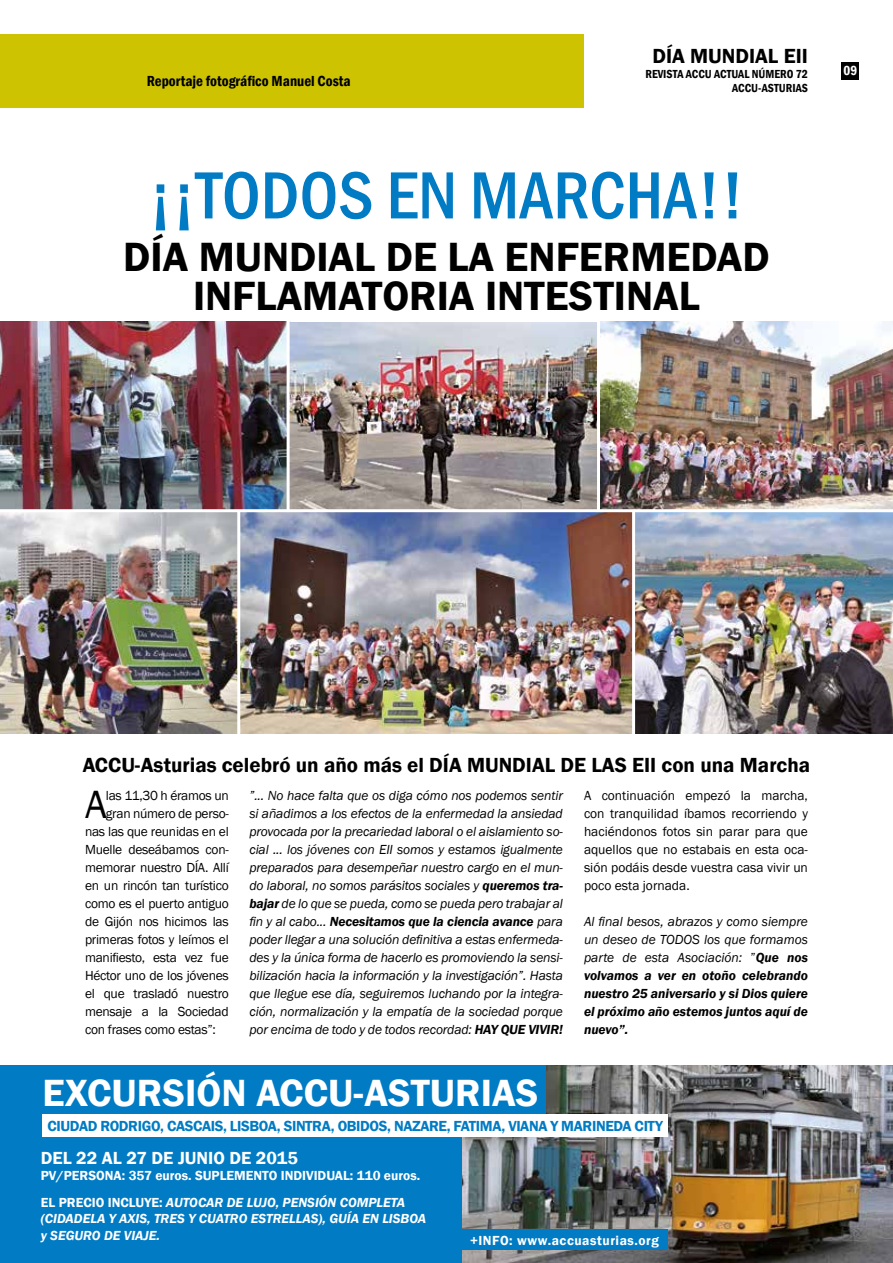
<style>
.page{position:relative;width:893px;height:1263px;background:#fff}
.page>*{position:absolute;margin:0;border:0;box-sizing:border-box;transform-origin:0 0}
.t1{font:500 condensed 69px "Franklin Gothic";color:#007bc4}
.t2{font:600 42px "Franklin Gothic";color:#000}
.t3{font:40.5px "Franklin Gothic";color:#000}
.t4{font:600 39px "Franklin Gothic";color:#fff}
.t5{font:600 21px "Franklin Gothic";color:#000}
.t6{font:600 18px "Franklin Gothic";color:#fff}
.t7{font:600 15px "Franklin Gothic";letter-spacing:-.025em;color:#007bc4}
.t8{font:600 condensed 15px "Franklin Gothic";color:#000}
.t9{font:italic 13.5px/18px "Franklin Gothic";letter-spacing:-.01em;color:#000;text-align:justify}
.t10{font:13.5px/18px "Franklin Gothic";letter-spacing:-.02em;color:#000;text-align:justify}
.t11{font:italic 600 13.5px/18px "Franklin Gothic";color:#000;text-align:justify}
.t12{font:italic 600 13.5px/16.2px "Franklin Gothic";color:#fff}
.t13{font:600 13.5px/27px "Franklin Gothic";color:#fff}
.t14{font:600 13.5px "Franklin Gothic";letter-spacing:.04em;color:#fff}
.t15{font:600 condensed 13.5px "Franklin Gothic";color:#fff}
.t16{font:600 condensed 12px/14.4px "Franklin Gothic";color:#000;text-align:right}
.s1{font-weight:600}
.s2{font-weight:400}
.s3{font-weight:400;font-style:normal}
.s4{font-style:normal}
</style>
<div class="page">
<img style="left:461px;top:1065px;width:432px;height:198px">
<div style="left:0;top:1065px;width:545px;height:72px;background:#007bc4"></div>
<img style="left:291px;top:322px;width:602px;height:187px">
<div style="left:0;top:34px;width:584px;height:73px;background:#cdc300"></div>
<div style="left:842px;top:62px;width:17px;height:17px;background:#000"></div>
<div style="left:0;top:1065px;width:461px;height:198px;background:#007bc4"></div>
<img style="left:0;top:322px;width:291px;height:187px">
<img style="left:0;top:512px;width:632px;height:222px">
<img style="left:635px;top:512px;width:258px;height:222px">
<hr style="left:237px;top:511px;width:3px;height:226px;background:#fff">
<hr style="left:287px;top:313px;width:3px;height:198px;background:#fff">
<hr style="left:597px;top:313px;width:3px;height:198px;background:#fff">
<div style="left:43px;top:1114px;width:625px;height:23px;background:#fff"></div>
<div style="left:461px;top:1229px;width:207px;height:21px;background:#007bc4"></div>
<p class="t8" style="left:147px;top:71px;width:206px">Reportaje fotográfico Manuel Costa</p>
<h3 class="t5" style="left:652px;top:44px;width:82px">Día MUndia</h3>
<h3 class="t5" style="left:768px;top:44px;width:34px">l Eii</h3>
<p class="t16" style="left:645px;top:67px;width:164px">REVISTA ACCU ACTUAL NÚMERO 72<br>ACCU-ASTURIAS</p>
<p class="t15" style="left:843px;top:62px;width:15px">09</p>
<h1 class="t1" style="left:149px;top:150px;width:84px">¡¡TODOS</h1>
<h1 class="t1" style="left:386px;top:150px;width:359px">EN MARCHA!!</h1>
<h2 class="t2" style="left:123px;top:231px;width:22px">día</h2>
<h2 class="t2" style="left:199px;top:231px;width:61px">Mundia</h2>
<h2 class="t2" style="left:354px;top:231px;width:178px">l de la enfermedad</h2>
<h2 class="t2" style="left:193px;top:270px;width:110px">inf lamatoria</h2>
<h2 class="t2" style="left:485px;top:270px;width:23px">intestina</h2>
<h2 class="t2" style="left:679px;top:270px;width:23px">l</h2>
<h3 class="t5" style="left:83px;top:751px;width:358px">ACCU-Asturias celebró un año más el día</h3>
<h3 class="t5" style="left:467px;top:751px;width:31px">Mundia</h3>
<h3 class="t5" style="left:545px;top:751px;width:267px">l de las EII con una Marcha</h3>
<h3 class="t3" style="left:85px;top:779px;width:23px">A</h3>
<p class="t10" style="left:106px;top:787px;width:124px">las 11,30 h éramos un</p>
<p class="t10" style="left:106px;top:805px;width:124px">gran número de perso-</p>
<p class="t10" style="left:85px;top:823px;width:145px">nas las que reunidas en el</p>
<p class="t10" style="left:85px;top:841px;width:145px">Muelle deseábamos con-</p>
<p class="t10" style="left:85px;top:859px;width:145px">memorar nuestro DÍA. Allí</p>
<p class="t10" style="left:85px;top:877px;width:145px">en un rincón tan turístico</p>
<p class="t10" style="left:85px;top:895px;width:145px">como es el puerto antiguo</p>
<p class="t10" style="left:85px;top:913px;width:145px">de Gijón nos hicimos las</p>
<p class="t10" style="left:85px;top:931px;width:145px">primeras fotos y leímos el</p>
<p class="t10" style="left:85px;top:949px;width:145px">manifiesto, esta vez fue</p>
<p class="t10" style="left:85px;top:967px;width:145px">Héctor uno de los jóvenes</p>
<p class="t10" style="left:85px;top:985px;width:145px">el que trasladó nuestro</p>
<p class="t10" style="left:85px;top:1003px;width:145px">mensaje a la Sociedad</p>
<p class="t10" style="left:85px;top:1021px;width:132px">con frases como estas”:</p>
<p class="t9" style="left:249px;top:787px;width:315px">”... No hace falta que os diga cómo nos podemos sentir si añadimos a los efectos de la enfermedad la ansiedad provocada por la precariedad laboral o el aislamiento so&shy;cial ... los jóvenes con EII somos y estamos igualmente preparados para desempeñar nuestro cargo en el mun&shy;do laboral, no somos parásitos sociales y <span class="s1">queremos tra&shy;bajar</span> de lo que se pueda, como se pueda pero trabajar al fin y al cabo... <span class="s1">Necesitamos que la ciencia avance</span> para poder llegar a una solución definitiva a estas enfermeda&shy;des y la única forma de hacerlo es promoviendo la sensi&shy;bilización hacia la información y la investigación”. Hasta que llegue ese día, seguiremos luchando por la integra&shy;ción, normalización y la empatía de la sociedad porque por encima de todo y de todos recordad: <span class="s1">HAY QUE VIVIR</span></p>
<p class="t11" style="left:559px;top:1020px;width:5px">!</p>
<p class="t10" style="left:584px;top:787px;width:225px">A continuación empezó la marcha, con tranquilidad íbamos recorriendo y haciéndonos fotos sin parar para que aquellos que no estabais en esta oca&shy;sión podáis desde vuestra casa vivir un poco esta jornada.</p>
<p class="t11" style="left:584px;top:912px;width:225px"><span class="s2">Al final besos, abrazos y como siempre un deseo de TODOS los que formamos parte de esta Asociación:</span> <span class="s3">”</span>Que nos volvamos a ver en otoño celebrando nuestro 25 aniversario y si Dios quiere el próximo año estemos juntos aquí de nuevo”.</p>
<h3 class="t4" style="left:43px;top:1069px;width:498px">EXCURSIÓN ACCU-ASTURIAS</h3>
<p class="t7" style="left:48px;top:1116px;width:617px">CIUDAD RODRIGO, CASCAIS, LISBOA, SINTRA, OBIDOS, NAZARE, FATIMA, VIANA Y MARINEDA CITY</p>
<h3 class="t6" style="left:41px;top:1147px;width:155px">Del 22 al 27 de Junio</h3>
<h3 class="t6" style="left:229px;top:1147px;width:70px">de 2015</h3>
<p class="t13" style="left:41px;top:1162px;width:381px">PV/PERSONA: 357 euros. SUPLEMENTO INDIVIDUAL: 110 euros.<br>El pre</p>
<p class="t12" style="left:41px;top:1194px;width:387px;text-indent:67px"><span class="s4">inc luye :</span> AUTOCAR DE LUJO, PENSIÓN COMPLETA (CIDADELA Y AXIS, TRES Y CUATR O ESTRELLAS), GUÍA EN LISBOA y SEGURO DE VIAJE.</p>
<p class="t13" style="left:83px;top:1189px;width:8px">cio</p>
<p class="t14" style="left:470px;top:1232px;width:190px">+INFO: www.accuasturias.org</p>
</div>
